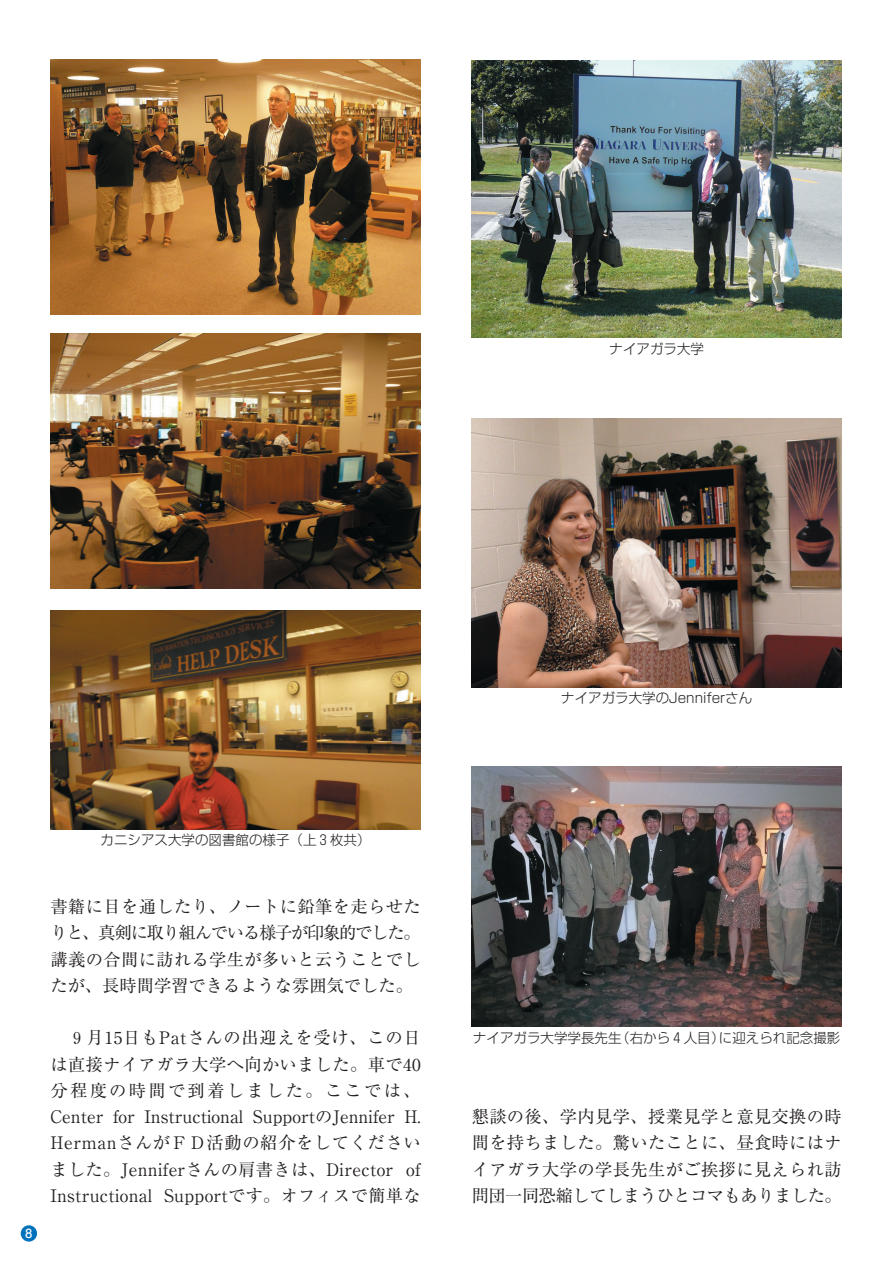
<style>
.page{position:relative;width:893px;height:1263px;background:#fff}
.page>*{position:absolute;margin:0;border:0;box-sizing:border-box;transform-origin:0 0}
.t1{font:17.25px/26.2px "Ryumin";letter-spacing:.015em;color:#231f20;text-align:justify}
.t2{font:300 13.5px "Shin Go";color:#231f20}
.t3{font:500 11.55px "Shin M Go";color:#fff}
</style>
<div class="page">
<div style="left:21px;top:1225px;width:16px;height:17px;background:#0072bc;border-radius:50%"></div>
<img style="left:51px;top:611px;width:369px;height:218px">
<img style="left:471px;top:60px;width:370px;height:278px">
<img style="left:471px;top:419px;width:370px;height:268px">
<img style="left:471px;top:767px;width:370px;height:260px">
<img style="left:50px;top:333px;width:370px;height:256px">
<img style="left:50px;top:59px;width:370px;height:256px">
<p class="t2" style="left:609px;top:344px;width:96px">ナイアガラ大学</p>
<p class="t2" style="left:561px;top:693px;width:193px">ナイアガラ大学のJenniferさん</p>
<p class="t2" style="left:100px;top:835px;width:271px">カニシアス大学の図書館の様子（上３枚共）</p>
<p class="t3" style="left:25px;top:1230px;width:9px">8</p>
<p class="t1" style="left:50px;top:896px;width:371px">書籍に目を通したり、ノートに鉛筆を走らせたりと、真剣に取り組んでいる様子が印象的でした。講義の合間に訪れる学生が多いと云うことでしたが、長時間学習できるような雰囲気でした。</p>
<p class="t1" style="left:50px;top:1027px;width:371px">　９月15日もPatさんの出迎えを受け、この日は直接ナイアガラ大学へ向かいました。車で40分程度の時間で到着しました。ここでは、Center for Instructional SupportのJennifer H.<br>HermanさんがＦＤ活動の紹介をしてくださいました。Jenniferさんの肩書きは、Director of Instructional Supportです。オフィスで簡単な</p>
<p class="t2" style="left:473px;top:1033px;width:369px">ナイアガラ大学学長先生（右から４人目）に迎えられ記念撮影</p>
<p class="t1" style="left:471px;top:1106px;width:371px">懇談の後、学内見学、授業見学と意見交換の時間を持ちました。驚いたことに、昼食時にはナイアガラ大学の学長先生がご挨拶に見えられ訪問団一同恐縮してしまうひとコマもありました。</p>
</div>
